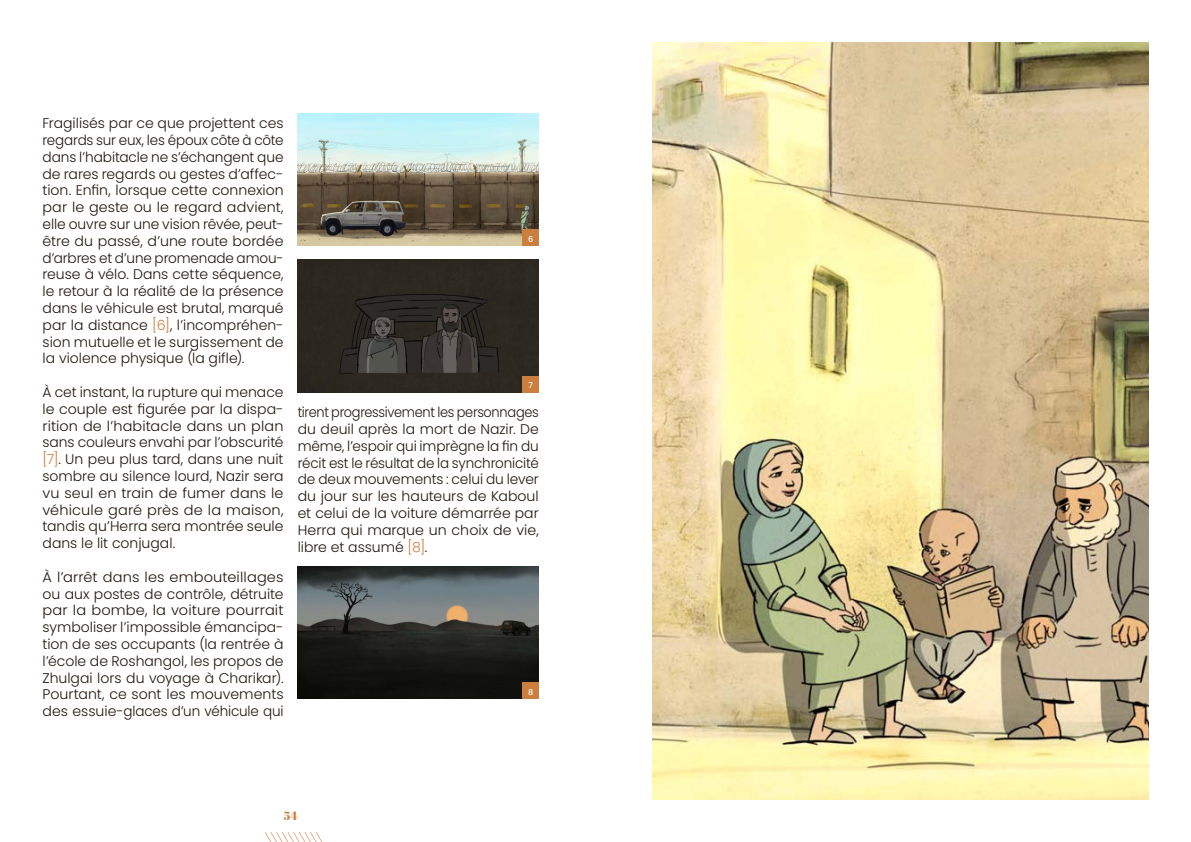
<style>
.page{position:relative;width:1191px;height:842px;background:#fff}
.page>*{position:absolute;margin:0;border:0;box-sizing:border-box;transform-origin:0 0}
.t1{font:300 14px/16.8px "Poppins";color:#221610;text-align:justify}
.t2{font:300 14px/16.8px "Poppins";color:#221610;text-align:justify;scale:1.04 1}
.t3{font:300 14px/16.8px "Poppins";color:#221610;text-align:justify;scale:.92 1}
.t4{font:12px "Abril Fatface";color:#cc7e3e}
.t5{font:500 8px "Poppins";color:#fff}
.s1{color:#cc7e3e}
</style>
<div class="page">
<svg style="left:265px;top:832px;width:57px;height:10px"></svg>
<img style="left:298px;top:260px;width:241px;height:132px">
<div style="left:522px;top:376px;width:17px;height:16px;background:#cc7e3e"></div>
<img style="left:298px;top:113px;width:241px;height:133px">
<div style="left:522px;top:230px;width:17px;height:16px;background:#cc7e3e"></div>
<img style="left:298px;top:566px;width:241px;height:133px">
<div style="left:522px;top:682px;width:17px;height:17px;background:#cc7e3e"></div>
<img style="left:652px;top:43px;width:496px;height:756px">
<p class="t1" style="left:43px;top:115px;width:242px">Fragilisés par ce que projettent ces regards sur eux, les époux côte à côte dans l’habitacle ne s’échangent que de rares regards ou gestes d’affec&shy;tion. Enfin, lorsque cette connexion par le geste ou le regard advient, elle ouvre sur une vision rêvée, peut&shy;être du passé, d’une route bordée d’arbres et d’une promenade amou&shy;reuse à vélo. Dans cette séquence, le retour à la réalité de la présence dans le véhicule est brutal, marqué par la distance <span class="s1">[6]</span>, l’incompréhen&shy;sion mutuelle et le surgissement de la violence physique (la gifle).</p>
<p class="t1" style="left:43px;top:384px;width:242px">À cet instant, la rupture qui menace le couple est figurée par la dispa&shy;rition de l’habitacle dans un plan sans couleurs envahi par l’obscurité <span class="s1">[7]</span>. Un peu plus tard, dans une nuit sombre au silence lourd, Nazir sera vu seul en train de fumer dans le véhicule garé près de la maison, tandis qu’Herra sera montrée seule dans le lit conjugal.</p>
<p class="t2" style="left:43px;top:568px;width:233px">À l’arrêt dans les embouteillages ou aux postes de contrôle, détruite par la bombe, la voiture pourrait symboliser l’impossible émancipa&shy;tion de ses occupants (la rentrée à l’école de Roshangol, les propos de Zhulgai lors du voyage à Charikar).<br>Pourtant, ce sont les mouvements des essuie-glaces d’un véhicule qui</p>
<p class="t5" style="left:528px;top:234px;width:7px">6</p>
<p class="t5" style="left:528px;top:381px;width:6px">7</p>
<p class="t3" style="left:298px;top:404px;width:263px">tirent progressivement les personnages du deuil après la mort de Nazir. De même, l’espoir qui imprègne la fin du récit est le résultat de la synchronicité de deux mouvements : celui du lever du jour sur les hauteurs de Kaboul et celui de la voiture démarrée par Herra qui marque un choix de vie, libre et assumé <span class="s1">[8]</span>.</p>
<p class="t5" style="left:528px;top:687px;width:7px">8</p>
<p class="t4" style="left:284px;top:807px;width:15px">54</p>
</div>
